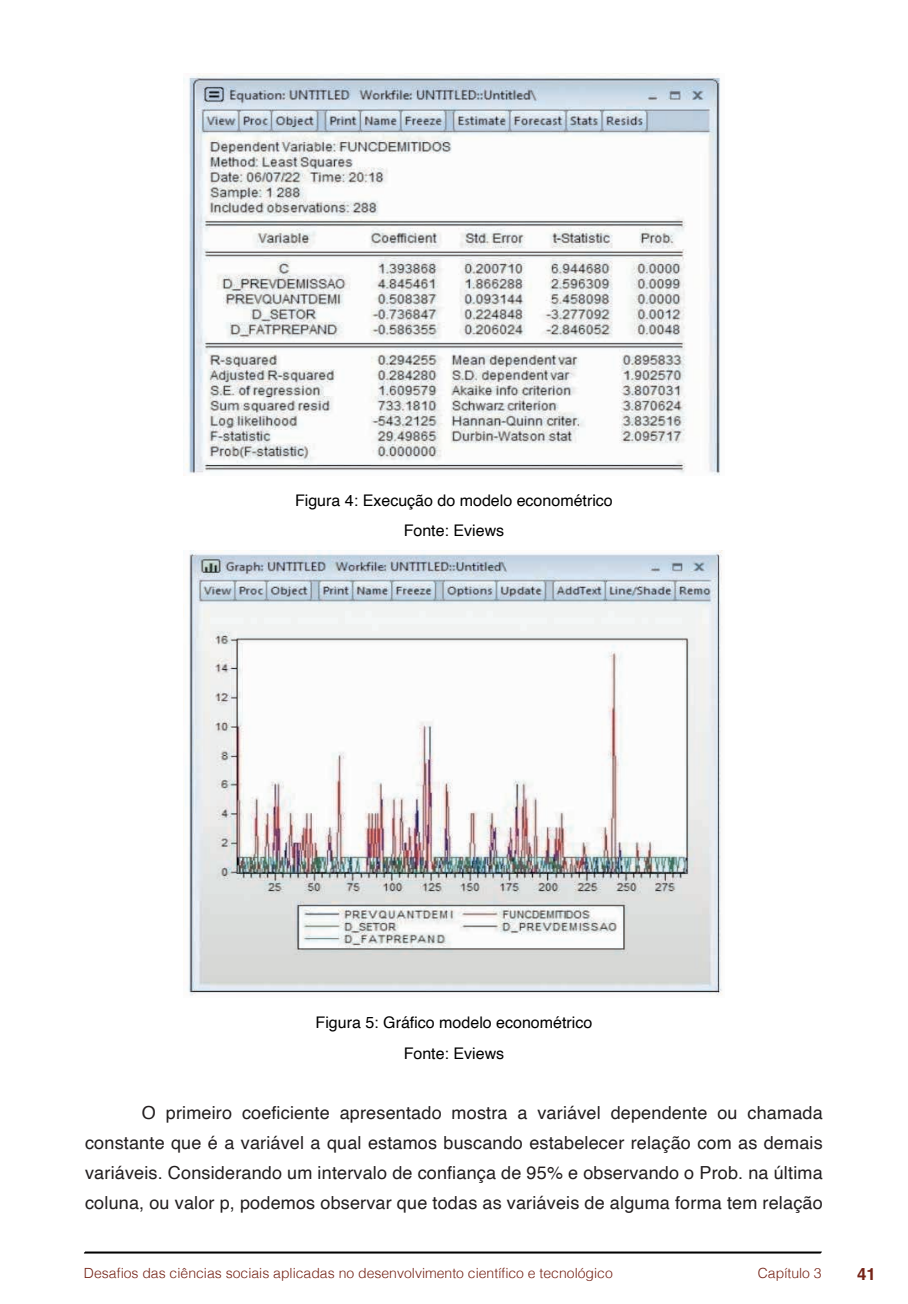
<style>
.page{position:relative;width:908px;height:1304px;background:#fff}
.page>*{position:absolute;margin:0;border:0;box-sizing:border-box;transform-origin:0 0}
.t1{font:18px/30px "Helvetica";letter-spacing:.01em;color:#231f20;text-align:justify}
.t2{font:700 16.8px "Helvetica";color:#752317}
.t3{font:16px/30.6px "Helvetica";color:#000;text-align:center}
.t4{font:300 14px "Helvetica";color:#752317}
</style>
<div class="page">
<svg style="left:84px;top:1251px;width:737px;height:3px;background:#515151"></svg>
<img style="left:183px;top:74px;width:537px;height:401px">
<img style="left:183px;top:551px;width:540px;height:445px">
<p class="t3" style="left:295px;top:485px;width:319px">Figura 4: Execução do modelo econométrico<br>Fonte: Eviews</p>
<p class="t3" style="left:315px;top:1008px;width:278px">Figura 5: Gráfico modelo econométrico<br>Fonte: Eviews</p>
<p class="t1" style="left:85px;top:1098px;width:738px;text-indent:57px">O primeiro coeficiente apresentado mostra a variável dependente ou chamada constante que é a variável a qual estamos buscando estabelecer relação com as demais variáveis. Considerando um intervalo de confiança de 95% e observando o Prob. na última coluna, ou valor p, podemos observar que todas as variáveis de alguma forma tem relação</p>
<p class="t4" style="left:84px;top:1261px;width:530px">Desafios das ciências sociais aplicadas no desenvolvimento científico e tecnológico</p>
<p class="t4" style="left:757px;top:1261px;width:65px">Capítulo 3</p>
<p class="t2" style="left:856px;top:1264px;width:20px">41</p>
</div>
